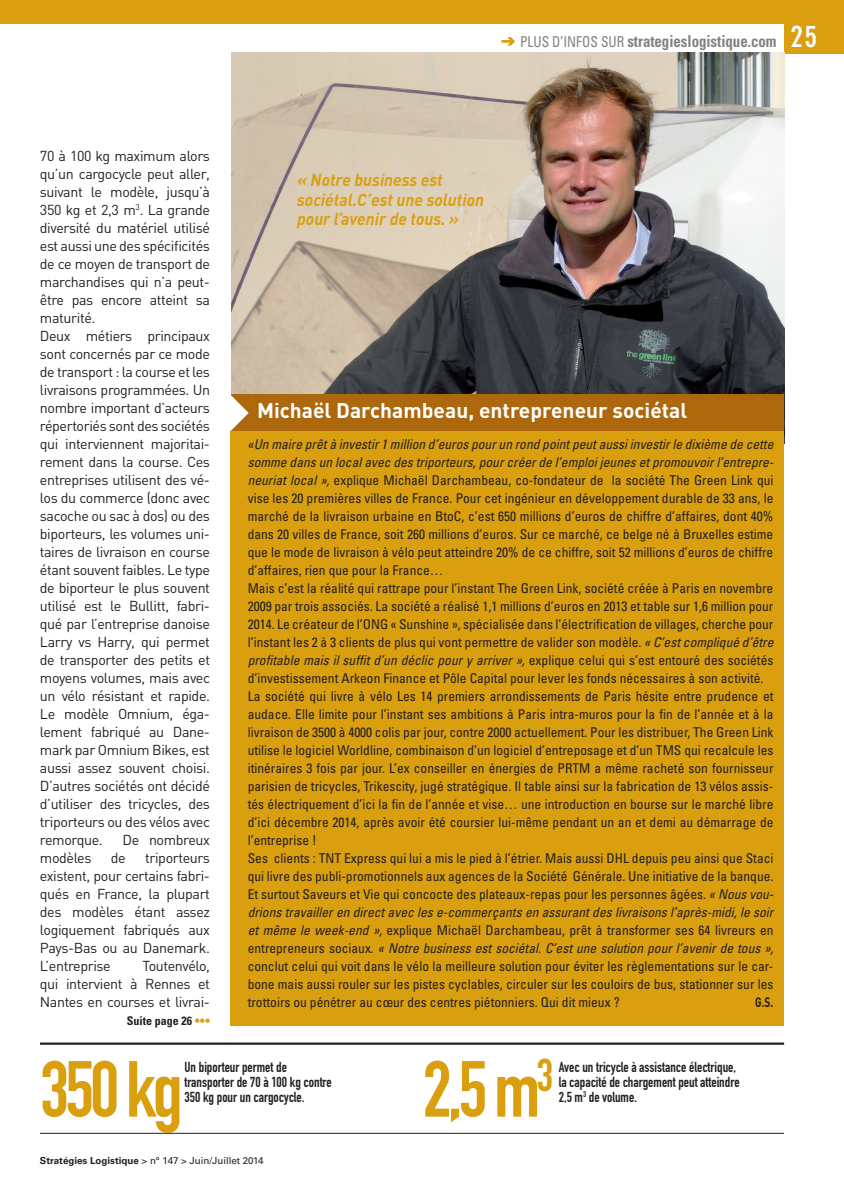
<style>
.page{position:relative;width:844px;height:1201px;background:#fff}
.page>*{position:absolute;margin:0;border:0;box-sizing:border-box;transform-origin:0 0}
.Chiffre{font:78px "DIN Engschrift";color:#da9f0f}
.t1{font:700 21px "DIN";color:#fff}
.Exergue{font:italic 700 17.25px/19.5px "DIN";color:#da9f0f;scale:.95 1}
.t2{font:700 condensed 16.5px "Univers";color:#808285;scale:.9 1}
.Texte_courant{font:14.25px/18px "DIN";letter-spacing:-.025em;color:#231f20;text-align:justify}
.Texte_entre_filet{font:14.25px/15px "DIN Engschrift";color:#231f20}
.Texte_Brèves{font:condensed 13.5px/18px "Univers";color:#231f20;text-align:justify}
.Texte_Brèves-2{font:700 13.5px "DIN";color:#231f20;scale:.75 1}
.t3{font:700 condensed 12px "Univers";color:#231f20}
.t4{font:9.75px "Univers";color:#231f20}
.s1{font-weight:400;font-size:15px}
.s2{font-family:"DIN Neuzeit Grotesk";font-size:30px;color:#fff}
.s3{color:#da9f0f}
.s4{font-style:italic}
.s5{font-weight:700}
</style>
<div class="page">
<div style="left:0;top:0;width:844px;height:24px;background:#da9f0f"></div>
<div style="left:784px;top:0;width:60px;height:54px;background:#da9f0f"></div>
<hr style="left:40px;top:1132px;width:744px;height:1px;background:#231f20">
<hr style="left:40px;top:1042px;width:744px;height:2px;background:#231f20">
<img style="left:231px;top:53px;width:553px;height:342px">
<div style="left:231px;top:413px;width:553px;height:612px;background:#da9f0f"></div>
<div style="left:231px;top:395px;width:553px;height:36px;background:#ad670d"></div>
<svg style="left:230px;top:395px;width:19px;height:36px"></svg>
<svg style="left:501px;top:37px;width:14px;height:9px"></svg>
<p class="t2" style="left:520px;top:31px;width:332px"><span class="s1">PLUS D’INFOS SUR</span> strategieslogistique.com <span class="s2">25</span></p>
<p class="Texte_courant" style="left:40px;top:146px;width:172px">70 à 100 kg maximum alors qu’un cargocycle peut aller, suivant le modèle, jusqu’à 350 kg et 2,3 m<sup>3</sup>. La grande diversité du matériel utilisé est aussi une des spécificités de ce moyen de transport de marchandises qui n’a peut&shy;être pas encore atteint sa maturité.</p>
<p class="Texte_courant" style="left:40px;top:326px;width:172px">Deux métiers principaux sont concernés par ce mode de transport : la course et les livraisons programmées. Un nombre important d’acteurs répertoriés sont des sociétés qui interviennent majoritai&shy;rement dans la course. Ces entreprises utilisent des vé&shy;los du commerce (donc avec sacoche ou sac à dos) ou des biporteurs, les volumes uni&shy;taires de livraison en course étant souvent faibles. Le type de biporteur le plus souvent utilisé est le Bullitt, fabri&shy;qué par l’entreprise danoise Larry vs Harry, qui permet de transporter des petits et moyens volumes, mais avec un vélo résistant et rapide.<br>Le modèle Omnium, éga&shy;lement fabriqué au Dane&shy;mark par Omnium Bikes, est aussi assez souvent choisi.<br>D’autres sociétés ont décidé d’utiliser des tricycles, des triporteurs ou des vélos avec remorque.</p>
<p class="Texte_courant" style="left:123px;top:830px;width:89px">De nombreux</p>
<p class="Texte_courant" style="left:40px;top:848px;width:53px">modèles</p>
<p class="Texte_courant" style="left:111px;top:848px;width:16px">de</p>
<p class="Texte_courant" style="left:40px;top:848px;width:172px;text-indent:105px">triporteurs existent, pour certains fabri&shy;qués en France, la plupart des modèles étant assez logiquement fabriqués aux Pays-Bas ou au Danemark.<br>L’entreprise</p>
<p class="Texte_courant" style="left:40px;top:956px;width:172px;text-indent:102px">Toutenvélo, qui intervient à Rennes et Nantes en courses et livrai-</p>
<p class="t3" style="left:127px;top:1013px;width:85px">Suite page 26 <span class="s3">•••</span></p>
<p class="Exergue" style="left:297px;top:170px;width:198px">« Notre business est sociétal.C’est une solution pour l’avenir de tous. »</p>
<p class="t1" style="left:257px;top:397px;width:432px">Michaël Darchambeau, entrepreneur sociétal</p>
<p class="Texte_Brèves" style="left:248px;top:435px;width:527px"><span class="s4">«Un maire prêt à investir 1 million d’euros pour un rond point peut aussi investir le dixième de cette somme dans un local avec des triporteurs, pour créer de l’emploi jeunes et promouvoir l’entrepre&shy;neuriat local »,</span> explique Michaël Darchambeau, co-fondateur de la société The Green Link qui vise les 20 premières villes de France. Pour cet ingénieur en développement durable de 33 ans, le marché de la livraison urbaine en BtoC, c’est 650 millions d’euros de chiffre d’affaires, dont 40% dans 20 villes de France, soit 260 millions d’euros. Sur ce marché, ce belge né à Bruxelles estime que le mode de livraison à vélo peut atteindre 20% de ce chiffre, soit 52 millions d’euros de chiffre d’affaires, rien que pour la France…</p>
<p class="Texte_Brèves" style="left:248px;top:579px;width:527px">Mais c’est la réalité qui rattrape pour l’instant The Green Link, société créée à Paris en novembre 2009 par trois associés. La société a réalisé 1,1 millions d’euros en 2013 et table sur 1,6 million pour 2014. Le créateur de l’ONG « Sunshine », spécialisée dans l’électrification de villages, cherche pour l’instant les 2 à 3 clients de plus qui vont permettre de valider son modèle. <span class="s4">« C’est compliqué d’être profitable mais il suffit d’un déclic pour y arriver »,</span> explique celui qui s’est entouré des sociétés d’investissement Arkeon Finance et Pôle Capital pour lever les fonds nécessaires à son activité.</p>
<p class="Texte_Brèves" style="left:248px;top:687px;width:527px">La société qui livre à vélo Les 14 premiers arrondissements de Paris hésite entre prudence et audace. Elle limite pour l’instant ses ambitions à Paris intra-muros pour la fin de l’année et à la livraison de 3500 à 4000 colis par jour, contre 2000 actuellement. Pour les distribuer, The Green Link utilise le logiciel Worldline, combinaison d’un logiciel d’entreposage et d’un TMS qui recalcule les itinéraires 3 fois par jour. L’ex conseiller en énergies de PRTM a même racheté son fournisseur parisien de tricycles, Trikescity, jugé stratégique. Il table ainsi sur la fabrication de 13 vélos assis&shy;tés électriquement d’ici la fin de l’année et vise… une introduction en bourse sur le marché libre d’ici décembre 2014, après avoir été coursier lui-même pendant un an et demi au démarrage de l’entreprise !</p>
<p class="Texte_Brèves" style="left:248px;top:849px;width:527px">Ses clients : TNT Express qui lui a mis le pied à l’étrier. Mais aussi DHL depuis peu ainsi que Staci qui livre des publi-promotionnels aux agences de la Société Générale. Une initiative de la banque.<br>Et surtout Saveurs et Vie qui concocte des plateaux-repas pour les personnes âgées. <span class="s4">« Nous vou&shy;drions travailler en direct avec les e-commerçants en assurant des livraisons l’après-midi, le soir et même le week-end »,</span> explique Michaël Darchambeau, prêt à transformer ses 64 livreurs en entrepreneurs sociaux. <span class="s4">« Notre business est sociétal. C’est une solution pour l’avenir de tous », </span>conclut celui qui voit dans le vélo la meilleure solution pour éviter les règlementations sur le car&shy;bone mais aussi rouler sur les pistes cyclables, circuler sur les couloirs de bus, stationner sur les trottoirs ou pénétrer au cœur des centres piétonniers. Qui dit mieux ?</p>
<p class="Texte_Brèves-2" style="left:755px;top:993px;width:26px">G.S.</p>
<p class="Chiffre" style="left:40px;top:1043px;width:144px">350 kg</p>
<p class="Texte_entre_filet" style="left:185px;top:1059px;width:149px">Un biporteur permet de transporter de 70 à 100 kg contre<br>350 kg pour un cargocycle.</p>
<p class="Chiffre" style="left:423px;top:1043px;width:132px">2,5 m<sup>3</sup></p>
<p class="Texte_entre_filet" style="left:559px;top:1059px;width:182px">Avec un tricycle à assistance électrique, la capacité de chargement peut atteindre<br>2,5 m<sup>3</sup> de volume.</p>
<p class="t4" style="left:40px;top:1154px;width:225px"><span class="s5">Stratégies Logistique</span> &gt; n° 147 &gt; Juin/Juillet 2014</p>
</div>
